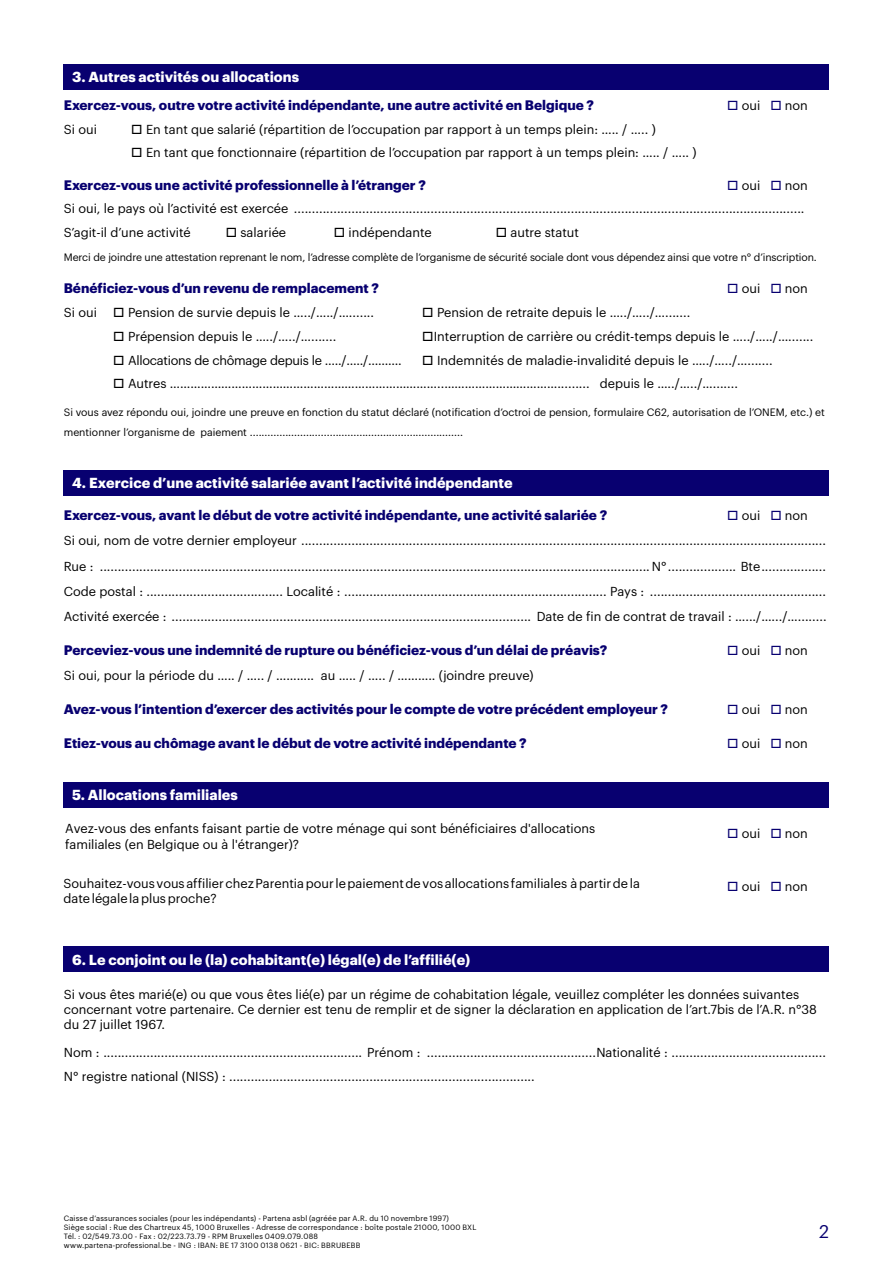
<style>
.page{position:relative;width:893px;height:1263px;background:#fff}
.page>*{position:absolute;margin:0;border:0;box-sizing:border-box;transform-origin:0 0}
.t1{font:18px "Graphik";color:#080070}
.t2{font:700 14.25px "Graphik";color:#fff}
.t3{font:700 13.5px "Graphik";color:#080070}
.t4{font:12.75px/15px "Graphik";color:#000}
.t5{font:12.75px "Graphik";letter-spacing:-.02em;color:#000}
.t6{font:10.5px/19.5px "Graphik";letter-spacing:-.005em;color:#000}
.t7{font:7.5px/9px "Graphik";letter-spacing:.02em;color:#000}
.s1{color:#080070}
</style>
<div class="page">
<div style="left:64px;top:64px;width:765px;height:25px;background:#080070"></div>
<div style="left:64px;top:470px;width:765px;height:25px;background:#080070"></div>
<div style="left:64px;top:782px;width:765px;height:25px;background:#080070"></div>
<div style="left:64px;top:946px;width:765px;height:25px;background:#080070"></div>
<p class="t2" style="left:72px;top:66px;width:228px">3. Autres activités ou allocations</p>
<p class="t3" style="left:64px;top:95px;width:532px">Exercez-vous, outre votre activité indépendante, une autre activité en Belgique ?</p>
<p class="t4" style="left:727px;top:97px;width:82px"><span class="s1">□</span> oui <span class="s1">□</span> non</p>
<p class="t4" style="left:64px;top:121px;width:35px">Si oui</p>
<p class="t4" style="left:131px;top:121px;width:526px">□ En tant que salarié (répartition de l’occupation par rapport à un temps plein: ….. / ….. )</p>
<p class="t4" style="left:131px;top:144px;width:567px">□ En tant que fonctionnaire (répartition de l’occupation par rapport à un temps plein: ….. / ….. )</p>
<p class="t3" style="left:64px;top:174px;width:364px">Exercez-vous une activité professionnelle à l’étranger ?</p>
<p class="t4" style="left:727px;top:177px;width:82px"><span class="s1">□</span> oui <span class="s1">□</span> non</p>
<p class="t4" style="left:64px;top:200px;width:742px">Si oui, le pays où l’activité est exercée ..............................................................................................................................................</p>
<p class="t4" style="left:64px;top:224px;width:129px">S’agit-il d’une activité</p>
<p class="t4" style="left:226px;top:224px;width:62px">□ salariée</p>
<p class="t4" style="left:334px;top:224px;width:99px">□ indépendante</p>
<p class="t4" style="left:496px;top:224px;width:85px">□ autre statut</p>
<p class="t6" style="left:64px;top:247px;width:755px">Merci de joindre une attestation reprenant le nom, l’adresse complète de l’organisme de sécurité sociale dont vous dépendez ainsi que votre n° d’inscription.</p>
<p class="t3" style="left:64px;top:278px;width:317px">Bénéficiez-vous d’un revenu de remplacement ?</p>
<p class="t4" style="left:727px;top:280px;width:82px"><span class="s1">□</span> oui <span class="s1">□</span> non</p>
<p class="t4" style="left:64px;top:304px;width:35px">Si oui</p>
<p class="t4" style="left:113px;top:304px;width:262px">□ Pension de survie depuis le …../…../….......</p>
<p class="t4" style="left:422px;top:304px;width:269px">□ Pension de retraite depuis le …../…../….......</p>
<p class="t4" style="left:113px;top:328px;width:225px">□ Prépension depuis le …../…../….......</p>
<p class="t4" style="left:422px;top:328px;width:393px">□ Interruption de carrière ou crédit-temps depuis le …../…../….......</p>
<p class="t5" style="left:113px;top:350px;width:290px">□ Allocations de chômage depuis le …../…../….......</p>
<p class="t4" style="left:422px;top:351px;width:352px">□ Indemnités de maladie-invalidité depuis le …../…../….......</p>
<p class="t4" style="left:113px;top:375px;width:626px">□ Autres ……………………………………………………………………..……………………………......... depuis le …../…../….......</p>
<p class="t6" style="left:64px;top:402px;width:763px">Si vous avez répondu oui, joindre une preuve en fonction du statut déclaré (notification d’octroi de pension, formulaire C62, autorisation de l’ONEM, etc.) et mentionner l’organisme de paiement ........................................................................</p>
<p class="t2" style="left:72px;top:472px;width:442px">4. Exercice d’une activité salariée avant l’activité indépendante</p>
<p class="t3" style="left:64px;top:505px;width:545px">Exercez-vous, avant le début de votre activité indépendante, une activité salariée ?</p>
<p class="t4" style="left:727px;top:507px;width:82px"><span class="s1">□</span> oui <span class="s1">□</span> non</p>
<p class="t4" style="left:64px;top:532px;width:764px">Si oui, nom de votre dernier employeur ..................................................................................................................................................</p>
<p class="t4" style="left:64px;top:557px;width:764px">Rue : ......................................................................................................................................................... N°................... Bte..................</p>
<p class="t4" style="left:64px;top:583px;width:764px">Code postal : ...................................... Localité : ......................................................................... Pays : .................................................</p>
<p class="t4" style="left:64px;top:608px;width:764px">Activité exercée : .................................................................................................... Date de fin de contrat de travail : ….../….../…........</p>
<p class="t3" style="left:64px;top:640px;width:545px">Perceviez-vous une indemnité de rupture ou bénéficiez-vous d’un délai de préavis?</p>
<p class="t4" style="left:727px;top:642px;width:82px"><span class="s1">□</span> oui <span class="s1">□</span> non</p>
<p class="t4" style="left:64px;top:667px;width:471px">Si oui, pour la période du ….. / ….. / ……….. au ….. / ….. / ……….. (joindre preuve)</p>
<p class="t3" style="left:64px;top:699px;width:606px">Avez-vous l’intention d’exercer des activités pour le compte de votre précédent employeur ?</p>
<p class="t4" style="left:727px;top:701px;width:82px"><span class="s1">□</span> oui <span class="s1">□</span> non</p>
<p class="t3" style="left:64px;top:732px;width:465px">Etiez-vous au chômage avant le début de votre activité indépendante ?</p>
<p class="t4" style="left:727px;top:734px;width:82px"><span class="s1">□</span> oui <span class="s1">□</span> non</p>
<p class="t2" style="left:72px;top:784px;width:167px">5. Allocations familiales</p>
<p class="t4" style="left:65px;top:820px;width:532px">Avez-vous des enfants faisant partie de votre ménage qui sont bénéficiaires d'allocations familiales (en Belgique ou à l'étranger)?</p>
<p class="t4" style="left:727px;top:824px;width:82px"><span class="s1">□</span> oui <span class="s1">□</span> non</p>
<p class="t4" style="left:63px;top:875px;width:578px">Souhaitez-vous vous affilier chez Parentia pour le paiement de vos allocations familiales à partir de la</p>
<p class="t4" style="left:727px;top:878px;width:82px"><span class="s1">□</span> oui <span class="s1">□</span> non</p>
<p class="t4" style="left:63px;top:890px;width:155px">date légale la plus proche?</p>
<p class="t2" style="left:72px;top:948px;width:400px">6. Le conjoint ou le (la) cohabitant(e) légal(e) de l’affilié(e)</p>
<p class="t4" style="left:64px;top:986px;width:754px">Si vous êtes marié(e) ou que vous êtes lié(e) par un régime de cohabitation légale, veuillez compléter les données suivantes concernant votre partenaire. Ce dernier est tenu de remplir et de signer la déclaration en application de l’art.7bis de l’A.R. n°38 du 27 juillet 1967.</p>
<p class="t4" style="left:64px;top:1044px;width:764px">Nom : ........................................................................ Prénom : ...............................................Nationalité : ...........................................</p>
<p class="t4" style="left:64px;top:1067px;width:473px">N° registre national (NISS) : .....................................................................................</p>
<p class="t7" style="left:64px;top:1213px;width:414px">Caisse d’assurances sociales (pour les indépendants) - Partena asbl (agréée par A.R. du 10 novembre 1997)<br>Siège social : Rue des Chartreux 45, 1000 Bruxelles - Adresse de correspondance : boîte postale 21000, 1000 BXL Tél. : 02/549.73.00 - Fax : 02/223.73.79 - RPM Bruxelles 0409.079.088<br>www.partena-professional.be - ING : IBAN: BE 17 3100 0138 0621 - BIC: BBRUBEBB</p>
<h1 class="t1" style="left:819px;top:1218px;width:11px">2</h1>
</div>
